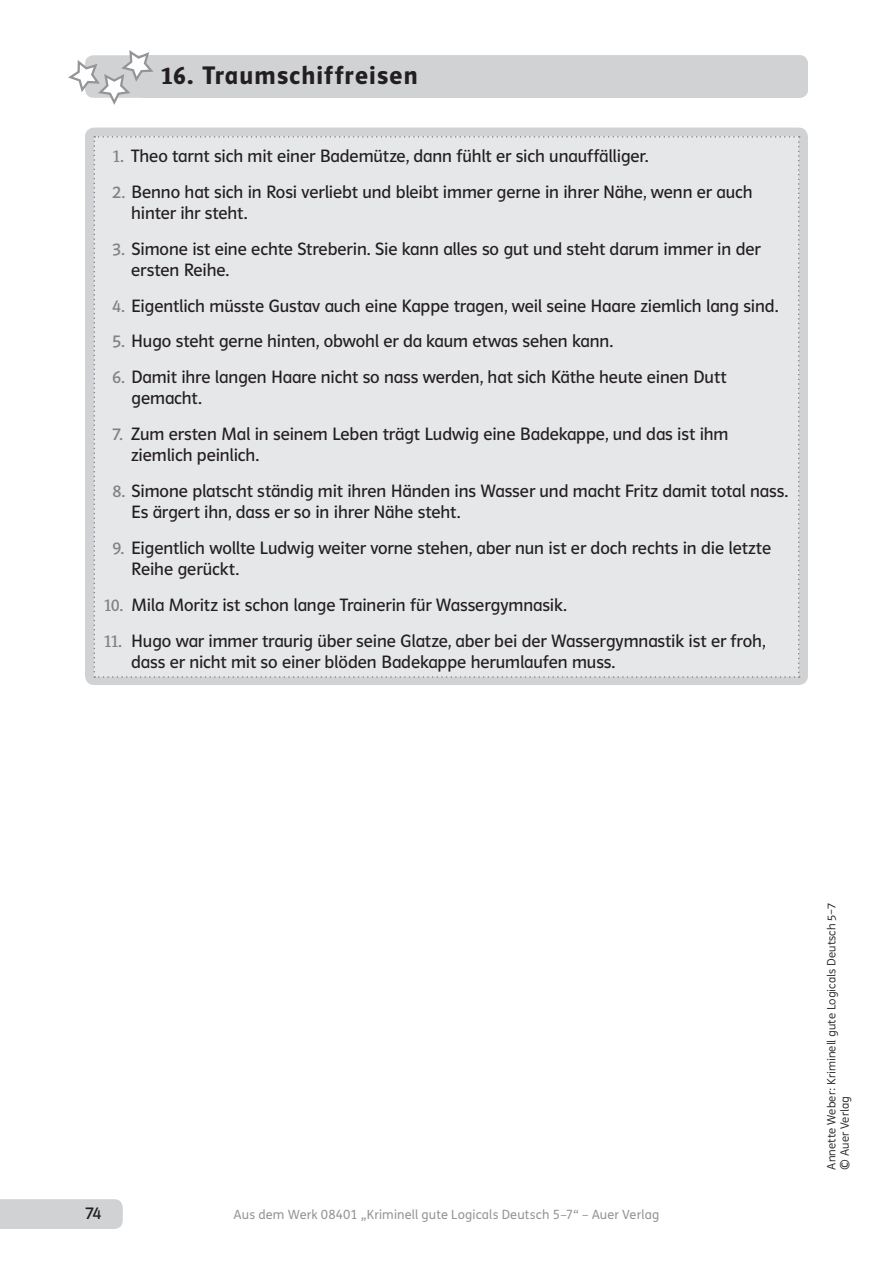
<style>
.page{position:relative;width:893px;height:1263px;background:#fff}
.page>*{position:absolute;margin:0;border:0;box-sizing:border-box;transform-origin:0 0}
.t1{font:25.5px "Polo Basis Hfett";letter-spacing:.05em;color:#231f20}
.t2{font:18px/21px "Polo Basis Buch";letter-spacing:-.005em;color:#231f20}
.t3{font:12.75px "FS Klett";letter-spacing:.01em;color:#939598}
.t4{font:12px/13.5px "Polo Basis Leicht";letter-spacing:.01em;color:#231f20}
.s1{color:#808285}
</style>
<div class="page">
<div style="left:0;top:1199px;width:123px;height:30px;background:#d1d2d4"></div>
<svg style="left:68px;top:50px;width:740px;height:55px"></svg>
<div style="left:86px;top:128px;width:721px;height:556px;background:#d1d2d4;border-radius:9px"></div>
<div style="left:93px;top:136px;width:707px;height:542px;background:#e6e7e9"></div>
<h1 class="t1" style="left:162px;top:61px;width:258px">16. Traumschiffreisen</h1>
<p class="t2" style="left:112px;top:146px;width:538px"><span class="s1">1.</span> Theo tarnt sich mit einer Bademütze, dann fühlt er sich unauffälliger.</p>
<p class="t2" style="left:131px;top:181px;width:623px;text-indent:-19px"><span class="s1">2.</span> Benno hat sich in Rosi verliebt und bleibt immer gerne in ihrer Nähe, wenn er auch hinter ihr steht.</p>
<p class="t2" style="left:131px;top:238px;width:631px;text-indent:-19px"><span class="s1">3.</span> Simone ist eine echte Streberin. Sie kann alles so gut und steht darum immer in der ersten Reihe.</p>
<p class="t2" style="left:112px;top:295px;width:667px"><span class="s1">4.</span> Eigentlich müsste Gustav auch eine Kappe tragen, weil seine Haare ziemlich lang sind.</p>
<p class="t2" style="left:112px;top:331px;width:502px"><span class="s1">5.</span> Hugo steht gerne hinten, obwohl er da kaum etwas sehen kann.</p>
<p class="t2" style="left:131px;top:367px;width:597px;text-indent:-19px"><span class="s1">6.</span> Damit ihre langen Haare nicht so nass werden, hat sich Käthe heute einen Dutt gemacht.</p>
<p class="t2" style="left:131px;top:424px;width:599px;text-indent:-19px"><span class="s1">7.</span> Zum ersten Mal in seinem Leben trägt Ludwig eine Badekappe, und das ist ihm ziemlich peinlich.</p>
<p class="t2" style="left:131px;top:481px;width:658px;text-indent:-19px"><span class="s1">8.</span> Simone platscht ständig mit ihren Händen ins Wasser und macht Fritz damit total nass.<br>Es ärgert ihn, dass er so in ihrer Nähe steht.</p>
<p class="t2" style="left:131px;top:538px;width:641px;text-indent:-19px"><span class="s1">9.</span> Eigentlich wollte Ludwig weiter vorne stehen, aber nun ist er doch rechts in die letzte<br>Reihe gerückt.</p>
<p class="t2" style="left:104px;top:594px;width:465px"><span class="s1">10.</span> Mila Moritz ist schon lange Trainerin für Wassergymnasik.</p>
<p class="t2" style="left:131px;top:630px;width:636px;text-indent:-28px"><span class="s1">11.</span> Hugo war immer traurig über seine Glatze, aber bei der Wassergymnastik ist er froh, dass er nicht mit so einer blöden Badekappe herumlaufen muss.</p>
<p class="t2" style="left:85px;top:1203px;width:18px">74</p>
<p class="t3" style="left:234px;top:1206px;width:427px">Aus dem Werk 08401 „Kriminell gute Logicals Deutsch 5–7“ – Auer Verlag</p>
<p class="t4" style="left:825px;top:1169px;width:267px;rotate:-90deg">Annette Weber: Kriminell gute Logicals Deutsch 5–7 © Auer Verlag</p>
</div>
